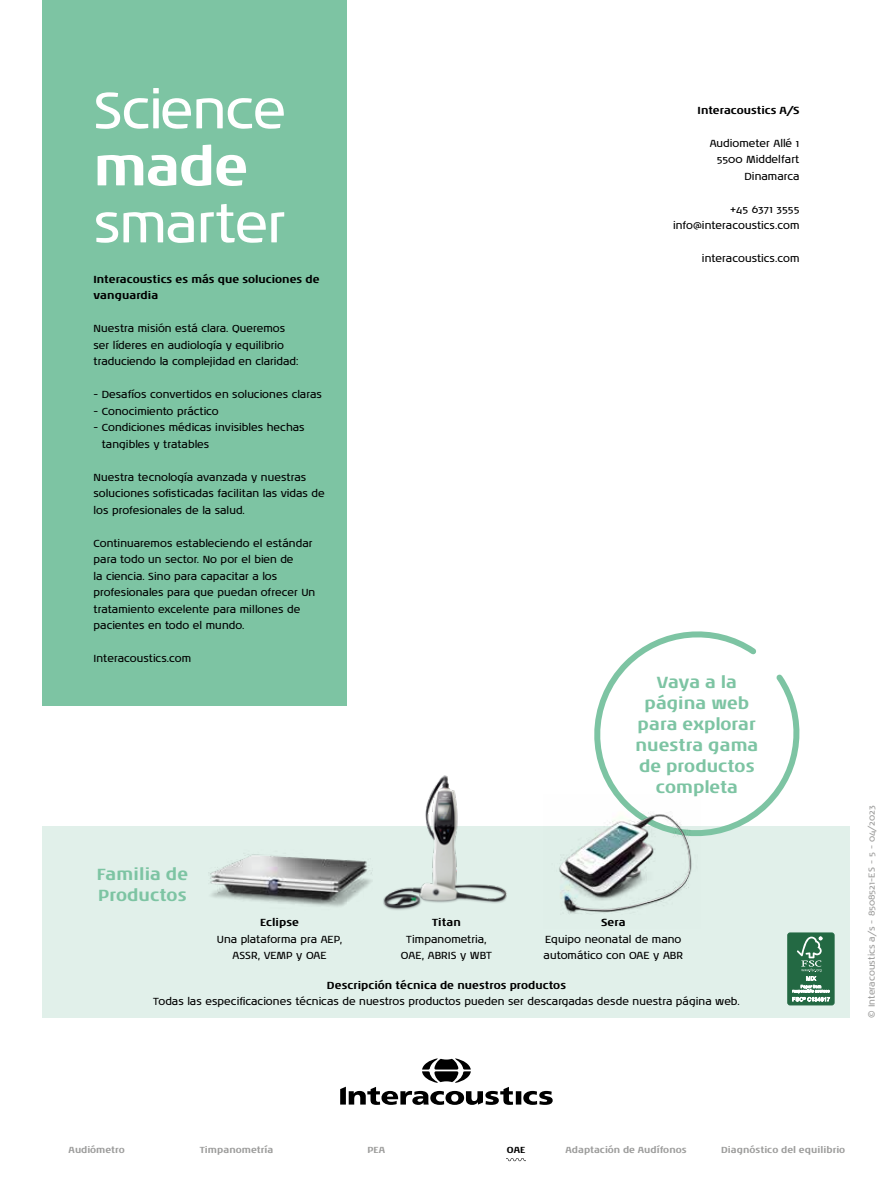
<style>
.page{position:relative;width:893px;height:1188px;background:#fff}
.page>*{position:absolute;margin:0;border:0;box-sizing:border-box;transform-origin:0 0}
.t1{font:52.5px "Noa LT Pro";letter-spacing:-.02em;color:#fff}
.t2{font:700 52.5px "Noa LT Pro";color:#fff}
.t3{font:700 16.5px/21px "Noa LT Pro";color:#7dc4a3}
.t4{font:10.5px/16.5px "Noa LT Pro";color:#000}
.t5{font:700 10.5px/16.5px "Noa LT Pro";color:#000}
.t6{font:700 9px "Noa LT Pro";color:#9d9d9c}
.t7{font:9px "Noa LT Pro";color:#9d9d9c}
.t8{font:700 9px "Noa LT Pro";color:#000}
</style>
<div class="page">
<div style="left:43px;top:827px;width:807px;height:191px;background:#e1f0ea"></div>
<div style="left:43px;top:0;width:304px;height:706px;background:#7dc4a3"></div>
<svg style="left:340px;top:1058px;width:213px;height:47px"></svg>
<img style="left:208px;top:854px;width:164px;height:53px">
<img style="left:374px;top:775px;width:139px;height:135px">
<svg style="left:507px;top:1158px;width:18px;height:3px"></svg>
<svg style="left:594px;top:631px;width:216px;height:205px"></svg>
<img style="left:543px;top:794px;width:158px;height:120px">
<img style="left:560px;top:815px;width:100px;height:80px">
<div style="left:788px;top:933px;width:46px;height:72px;background:#236943;border-radius:2px"></div>
<div style="left:787px;top:933px;width:47px;height:72px;border:1px solid #236943;border-radius:2px"></div>
<svg style="left:792px;top:937px;width:38px;height:64px"></svg>
<h1 class="t1" style="left:94px;top:74px;width:194px">Science</h1>
<h1 class="t2" style="left:94px;top:127px;width:156px">made</h1>
<h1 class="t1" style="left:94px;top:188px;width:194px">smarter</h1>
<p class="t5" style="left:94px;top:270px;width:227px">Interacoustics es más que soluciones de vanguardia</p>
<p class="t4" style="left:94px;top:320px;width:206px">Nuestra misión está clara. Queremos ser líderes en audiología y equilibrio traduciendo la complejidad en claridad:</p>
<p class="t4" style="left:94px;top:386px;width:230px">- Desafíos convertidos en soluciones claras</p>
<p class="t4" style="left:94px;top:403px;width:127px">- Conocimiento práctico</p>
<p class="t4" style="left:102px;top:419px;width:204px;text-indent:-8px">- Condiciones médicas invisibles hechas tangibles y tratables</p>
<p class="t4" style="left:94px;top:469px;width:233px">Nuestra tecnología avanzada y nuestras soluciones sofisticadas facilitan las vidas de los profesionales de la salud.</p>
<p class="t4" style="left:94px;top:535px;width:223px">Continuaremos estableciendo el estándar para todo un sector. No por el bien de<br>la ciencia. Sino para capacitar a los profesionales para que puedan ofrecer Un tratamiento excelente para millones de pacientes en todo el mundo.</p>
<p class="t4" style="left:94px;top:650px;width:99px">Interacoustics.com</p>
<h2 class="t3" style="left:97px;top:863px;width:93px">Familia de<br>Productos</h2>
<p class="t5" style="left:260px;top:914px;width:40px">Eclipse</p>
<p class="t4" style="left:217px;top:930px;width:127px;text-align:center">Una plataforma pra AEP,<br>ASSR, VEMP y OAE</p>
<p class="t5" style="left:698px;top:101px;width:103px">Interacoustics A/S</p>
<p class="t4" style="left:710px;top:134px;width:91px;text-align:right">Audiometer Allé 1<br>5500 Middelfart<br>Dinamarca</p>
<p class="t4" style="left:673px;top:200px;width:128px;text-align:right">+45 6371 3555 info@interacoustics.com</p>
<p class="t4" style="left:702px;top:250px;width:99px">interacoustics.com</p>
<p class="t5" style="left:432px;top:914px;width:30px">Titan</p>
<p class="t4" style="left:401px;top:930px;width:92px;text-align:center">Timpanometria,<br>OAE, ABRIS y WBT</p>
<h2 class="t3" style="left:635px;top:670px;width:124px;text-align:center">Vaya a la página web para explorar nuestra gama de productos completa</h2>
<p class="t5" style="left:601px;top:913px;width:26px">Sera</p>
<p class="t4" style="left:544px;top:930px;width:141px">Equipo neonatal de mano automático con OAE y ABR</p>
<p class="t5" style="left:327px;top:976px;width:241px">Descripción técnica de nuestros productos</p>
<p class="t4" style="left:153px;top:993px;width:588px">Todas las especificaciones técnicas de nuestros productos pueden ser descargadas desde nuestra página web.</p>
<p class="t7" style="left:865px;top:1018px;width:214px;rotate:-90deg">© Interacoustics a/s - 8508521-ES - 5 - 04/2023</p>
<p class="t6" style="left:69px;top:1142px;width:58px">Audiómetro</p>
<p class="t6" style="left:200px;top:1142px;width:75px">Timpanometría</p>
<p class="t6" style="left:368px;top:1142px;width:19px">PEA</p>
<p class="t8" style="left:507px;top:1142px;width:20px">OAE</p>
<p class="t6" style="left:566px;top:1142px;width:123px">Adaptación de Audífonos</p>
<p class="t6" style="left:721px;top:1142px;width:126px">Diagnóstico del equilibrio</p>
</div>
